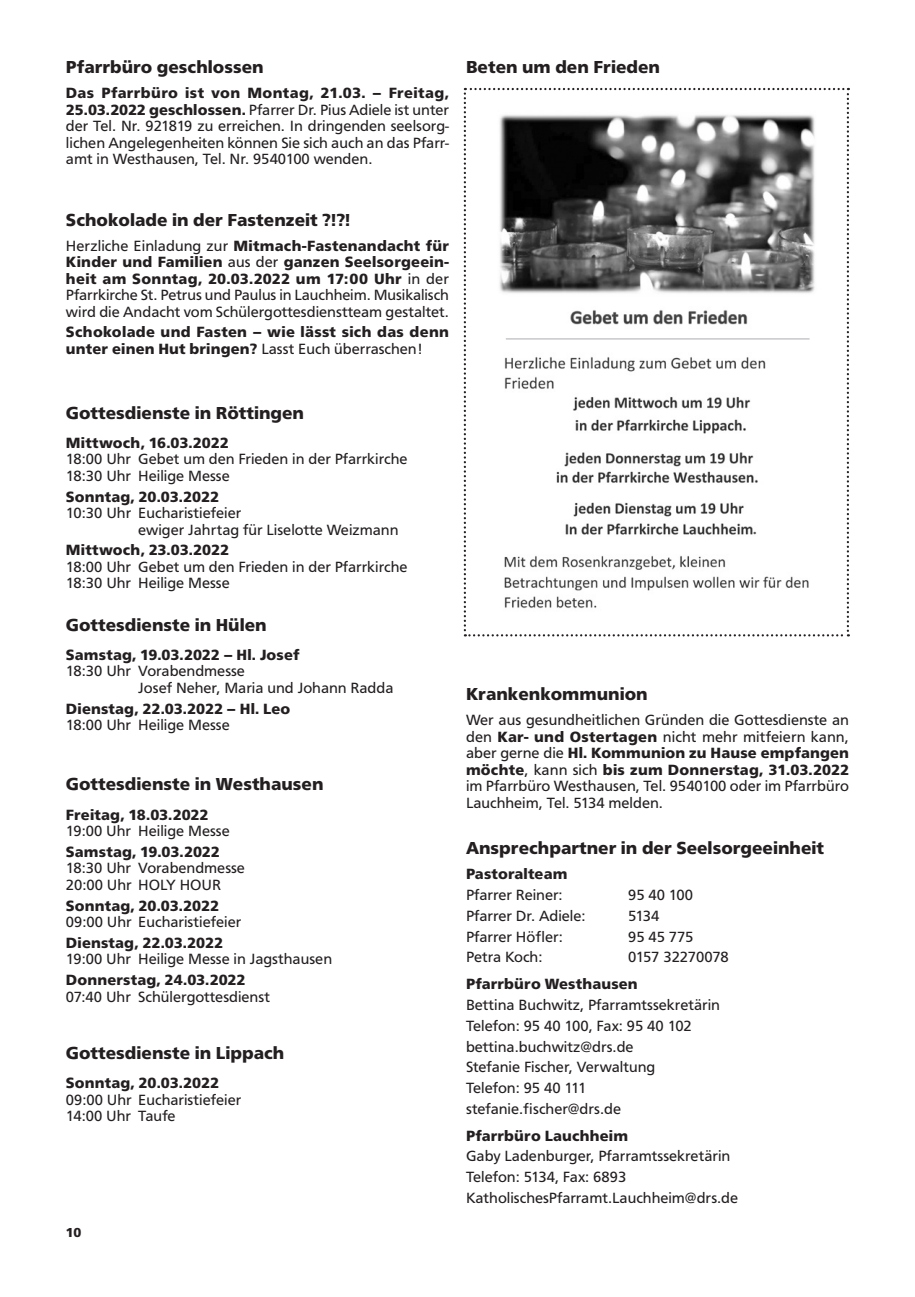
<style>
.page{position:relative;width:915px;height:1297px;background:#fff}
.page>*{position:absolute;margin:0;border:0;box-sizing:border-box;transform-origin:0 0}
.Zwischentitel_12p{font:700 18px "Frutus T";color:#231f20}
.Zwischentitel_11_bzw{font:18px "Meta Plus Normal";color:#545557}
.Grundtext__GT{font:15.3px/16.5px "Frutus T";color:#231f20;text-align:justify}
.Tab-Kirche-Uhrzeit{font:15.3px "Frutus T";color:#231f20}
.Tab-Kirche-Datum{font:700 15.3px "Frutus T";letter-spacing:.005em;color:#231f20}
.Grundtext__GT-2{font:700 15.3px/16.5px "Frutus T";letter-spacing:.01em;color:#231f20}
.t1{font:700 13.5px "Frutus T";color:#231f20}
.s1{font-weight:700}
.s2{font-weight:400}
</style>
<div class="page">
<svg style="left:463px;top:88px;width:385px;height:548px"></svg>
<hr style="left:505px;top:338px;width:304px;height:2px;background:#c7c8ca">
<p class="Zwischentitel_12p" style="left:66px;top:57px;width:199px">Pfarrbüro geschlossen</p>
<p class="Grundtext__GT" style="left:66px;top:85px;width:384px"><span class="s1">Das Pfarrbüro ist von Montag, 21.03. – Freitag, 25.03.2022 geschlossen.</span> Pfarrer Dr. Pius Adiele ist unter der Tel. Nr. 921819 zu erreichen. In dringenden seelsorg&shy;lichen Angelegenheiten können Sie sich auch an das Pfarr&shy;amt in Westhausen, Tel. Nr. 9540100 wenden.</p>
<p class="Zwischentitel_12p" style="left:466px;top:57px;width:195px">Beten um den Frieden</p>
<p class="Zwischentitel_12p" style="left:66px;top:209px;width:286px">Schokolade in der Fastenzeit ?!?!</p>
<p class="Grundtext__GT" style="left:66px;top:237px;width:384px">Herzliche Einladung zur <span class="s1">Mitmach-Fastenandacht für Kinder und Familien</span> aus der <span class="s1">ganzen Seelsorgeein&shy;heit am Sonntag, 20.03.2022 um 17:00 Uhr</span> in der Pfarrkirche St. Petrus und Paulus in Lauchheim. Musikalisch wird die Andacht vom Schülergottesdienstteam gestaltet.</p>
<p class="Grundtext__GT-2" style="left:66px;top:324px;width:384px">Schokolade und Fasten – wie lässt sich das denn unter einen Hut bringen? <span class="s2">Lasst Euch überraschen!</span></p>
<p class="Zwischentitel_12p" style="left:66px;top:402px;width:239px">Gottesdienste in Röttingen</p>
<p class="Tab-Kirche-Datum" style="left:66px;top:434px;width:164px">Mittwoch, 16.03.2022</p>
<p class="Tab-Kirche-Uhrzeit" style="left:66px;top:450px;width:343px">18:00 Uhr Gebet um den Frieden in der Pfarrkirche</p>
<p class="Tab-Kirche-Uhrzeit" style="left:66px;top:467px;width:165px">18:30 Uhr Heilige Messe</p>
<p class="Tab-Kirche-Datum" style="left:66px;top:487px;width:154px">Sonntag, 20.03.2022</p>
<p class="Tab-Kirche-Uhrzeit" style="left:66px;top:504px;width:177px">10:30 Uhr Eucharistiefeier</p>
<p class="Tab-Kirche-Uhrzeit" style="left:138px;top:520px;width:261px">ewiger Jahrtag für Liselotte Weizmann</p>
<p class="Tab-Kirche-Datum" style="left:66px;top:541px;width:164px">Mittwoch, 23.03.2022</p>
<p class="Tab-Kirche-Uhrzeit" style="left:66px;top:558px;width:343px">18:00 Uhr Gebet um den Frieden in der Pfarrkirche</p>
<p class="Tab-Kirche-Uhrzeit" style="left:66px;top:574px;width:165px">18:30 Uhr Heilige Messe</p>
<p class="Zwischentitel_12p" style="left:66px;top:614px;width:202px">Gottesdienste in Hülen</p>
<p class="Tab-Kirche-Datum" style="left:66px;top:646px;width:235px">Samstag, 19.03.2022 – Hl. Josef</p>
<p class="Tab-Kirche-Uhrzeit" style="left:66px;top:662px;width:180px">18:30 Uhr Vorabendmesse</p>
<p class="Tab-Kirche-Uhrzeit" style="left:138px;top:679px;width:257px">Josef Neher, Maria und Johann Radda</p>
<p class="Tab-Kirche-Datum" style="left:66px;top:699px;width:226px">Dienstag, 22.03.2022 – Hl. Leo</p>
<p class="Tab-Kirche-Uhrzeit" style="left:66px;top:716px;width:165px">18:00 Uhr Heilige Messe</p>
<p class="Zwischentitel_12p" style="left:66px;top:774px;width:259px">Gottesdienste in Westhausen</p>
<p class="Tab-Kirche-Datum" style="left:66px;top:805px;width:144px">Freitag, 18.03.2022</p>
<p class="Tab-Kirche-Uhrzeit" style="left:66px;top:822px;width:165px">19:00 Uhr Heilige Messe</p>
<p class="Tab-Kirche-Datum" style="left:66px;top:843px;width:155px">Samstag, 19.03.2022</p>
<p class="Tab-Kirche-Uhrzeit" style="left:66px;top:859px;width:180px">18:30 Uhr Vorabendmesse</p>
<p class="Tab-Kirche-Uhrzeit" style="left:66px;top:876px;width:157px">20:00 Uhr HOLY HOUR</p>
<p class="Tab-Kirche-Datum" style="left:66px;top:896px;width:154px">Sonntag, 20.03.2022</p>
<p class="Tab-Kirche-Uhrzeit" style="left:66px;top:913px;width:177px">09:00 Uhr Eucharistiefeier</p>
<p class="Tab-Kirche-Datum" style="left:66px;top:934px;width:158px">Dienstag, 22.03.2022</p>
<p class="Tab-Kirche-Uhrzeit" style="left:66px;top:950px;width:267px">19:00 Uhr Heilige Messe in Jagsthausen</p>
<p class="Tab-Kirche-Datum" style="left:66px;top:971px;width:181px">Donnerstag, 24.03.2022</p>
<p class="Tab-Kirche-Uhrzeit" style="left:66px;top:987px;width:205px">07:40 Uhr Schülergottesdienst</p>
<p class="Zwischentitel_12p" style="left:66px;top:1042px;width:220px">Gottesdienste in Lippach</p>
<p class="Tab-Kirche-Datum" style="left:66px;top:1074px;width:154px">Sonntag, 20.03.2022</p>
<p class="Tab-Kirche-Uhrzeit" style="left:66px;top:1091px;width:177px">09:00 Uhr Eucharistiefeier</p>
<p class="Tab-Kirche-Uhrzeit" style="left:66px;top:1107px;width:111px">14:00 Uhr Taufe</p>
<p class="t1" style="left:66px;top:1225px;width:17px">10</p>
<p class="Zwischentitel_11_bzw" style="left:752px;top:517px;width:6px">.</p>
<p class="Zwischentitel_12p" style="left:466px;top:684px;width:183px">Krankenkommunion</p>
<p class="Grundtext__GT" style="left:466px;top:712px;width:384px">Wer aus gesundheitlichen Gründen die Gottesdienste an den <span class="s1">Kar- und Ostertagen</span> nicht mehr mitfeiern kann, aber gerne die <span class="s1">Hl. Kommunion zu Hause empfangen möchte</span>, kann sich <span class="s1">bis zum Donnerstag, 31.03.2022 </span>im Pfarrbüro Westhausen, Tel. 9540100 oder im Pfarrbüro Lauchheim, Tel. 5134 melden.</p>
<p class="Zwischentitel_12p" style="left:466px;top:838px;width:359px">Ansprechpartner in der Seelsorgeeinheit</p>
<p class="Grundtext__GT-2" style="left:466px;top:866px;width:103px">Pastoralteam</p>
<p class="Grundtext__GT" style="left:466px;top:887px;width:98px">Pfarrer Reiner:</p>
<p class="Grundtext__GT" style="left:628px;top:887px;width:66px">95 40 100</p>
<p class="Grundtext__GT" style="left:466px;top:907px;width:121px">Pfarrer Dr. Adiele:</p>
<p class="Grundtext__GT" style="left:628px;top:907px;width:33px">5134</p>
<p class="Grundtext__GT" style="left:466px;top:928px;width:98px">Pfarrer Höfler:</p>
<p class="Grundtext__GT" style="left:628px;top:928px;width:67px">95 45 775</p>
<p class="Grundtext__GT" style="left:466px;top:949px;width:78px">Petra Koch:</p>
<p class="Grundtext__GT" style="left:628px;top:949px;width:102px">0157 32270078</p>
<p class="Grundtext__GT-2" style="left:466px;top:976px;width:173px">Pfarrbüro Westhausen</p>
<p class="Grundtext__GT" style="left:466px;top:996px;width:255px">Bettina Buchwitz, Pfarramtssekretärin</p>
<p class="Grundtext__GT" style="left:466px;top:1017px;width:227px">Telefon: 95 40 100, Fax: 95 40 102</p>
<p class="Grundtext__GT" style="left:466px;top:1038px;width:169px">bettina.buchwitz@drs.de</p>
<p class="Grundtext__GT" style="left:466px;top:1059px;width:191px">Stefanie Fischer, Verwaltung</p>
<p class="Grundtext__GT" style="left:466px;top:1079px;width:122px">Telefon: 95 40 111</p>
<p class="Grundtext__GT" style="left:466px;top:1100px;width:157px">stefanie.fischer@drs.de</p>
<p class="Grundtext__GT-2" style="left:466px;top:1127px;width:163px">Pfarrbüro Lauchheim</p>
<p class="Grundtext__GT" style="left:466px;top:1148px;width:266px">Gaby Ladenburger, Pfarramtssekretärin</p>
<p class="Grundtext__GT" style="left:466px;top:1168px;width:162px">Telefon: 5134, Fax: 6893</p>
<p class="Grundtext__GT" style="left:466px;top:1189px;width:274px">KatholischesPfarramt.Lauchheim@drs.de</p>
</div>
